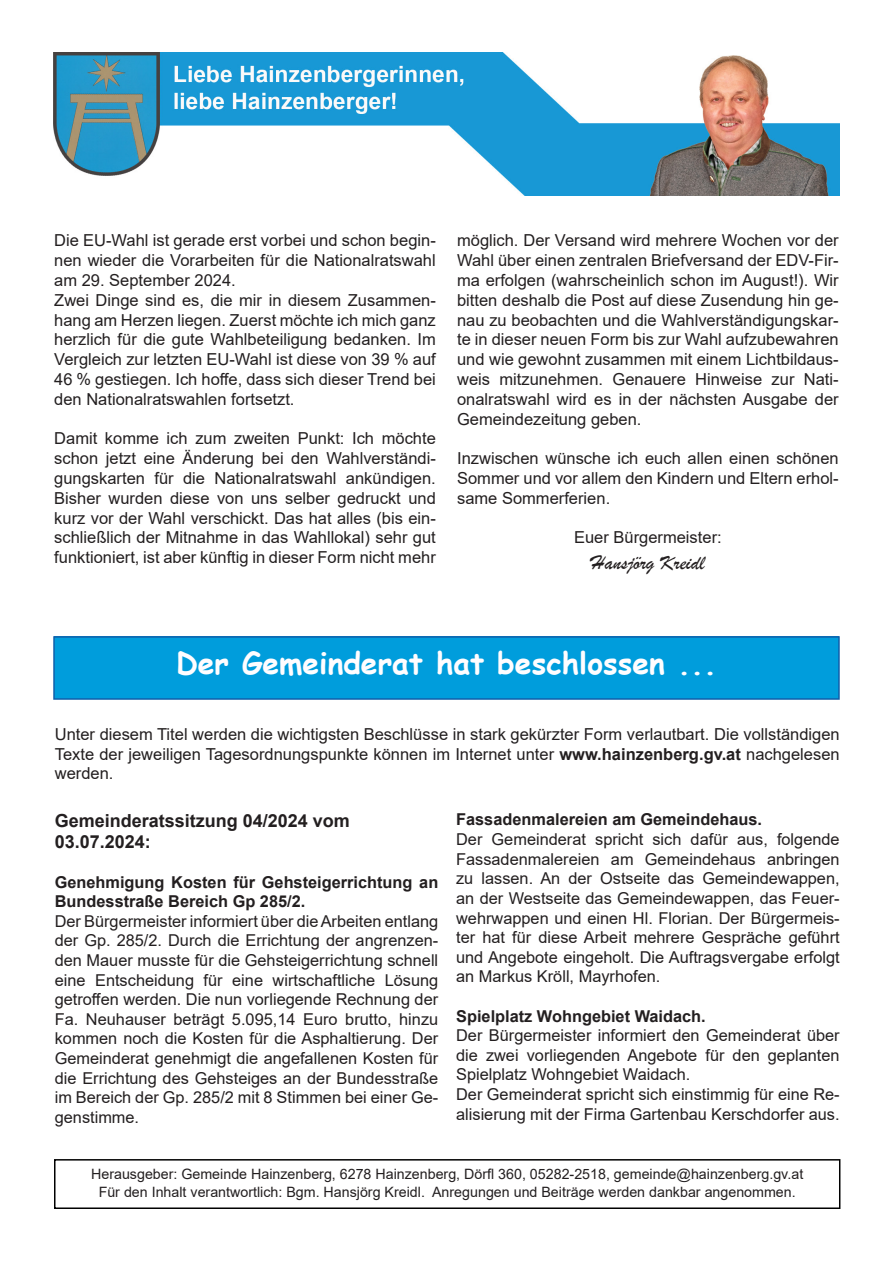
<style>
.page{position:relative;width:893px;height:1263px;background:#fff}
.page>*{position:absolute;margin:0;border:0;box-sizing:border-box;transform-origin:0 0}
.t1{font:700 30px "Comic Sans MS";color:#fffdff}
.t2{font:21px "Brush Script";color:#231f20}
.t3{font:700 18px/21.6px "Arial";color:#231f20}
.t4{font:16.5px/19.8px "Arial";color:#231f20;text-align:justify}
.t5{font:16.35px/19.6px "Arial";color:#231f20;text-align:justify}
.t6{font:700 16.35px/19.6px "Arial";color:#231f20}
.t7{font:14.25px "Arial";color:#231f20}
.s1{font-weight:700}
</style>
<div class="page">
<div style="left:54px;top:1159px;width:786px;height:50px;border:2px solid #000"></div>
<img style="left:53px;top:53px;width:787px;height:143px">
<div style="left:54px;top:637px;width:785px;height:62px;background:#009ddc"></div>
<div style="left:53px;top:636px;width:787px;height:64px;border:2px solid #105faa"></div>
<p class="t4" style="left:54px;top:230px;width:383px">Die EU-Wahl ist gerade erst vorbei und schon begin&shy;nen wieder die Vorarbeiten für die Nationalratswahl am 29. September 2024.</p>
<p class="t4" style="left:54px;top:290px;width:383px">Zwei Dinge sind es, die mir in diesem Zusammen&shy;hang am Herzen liegen. Zuerst möchte ich mich ganz herzlich für die gute Wahlbeteiligung bedanken. Im Vergleich zur letzten EU-Wahl ist diese von 39 % auf 46 % gestiegen. Ich hoffe, dass sich dieser Trend bei den Nationalratswahlen fortsetzt.</p>
<p class="t4" style="left:54px;top:428px;width:383px">Damit komme ich zum zweiten Punkt: Ich möchte schon jetzt eine Änderung bei den Wahlverständi&shy;gungskarten für die Nationalratswahl ankündigen.<br>Bisher wurden diese von uns selber gedruckt und kurz vor der Wahl verschickt. Das hat alles (bis ein&shy;schließlich der Mitnahme in das Wahllokal) sehr gut funktioniert, ist aber künftig in dieser Form nicht mehr</p>
<p class="t4" style="left:457px;top:230px;width:383px">möglich. Der Versand wird mehrere Wochen vor der Wahl über einen zentralen Briefversand der EDV-Fir&shy;ma erfolgen (wahrscheinlich schon im August!). Wir bitten deshalb die Post auf diese Zusendung hin ge&shy;nau zu beobachten und die Wahlverständigungskar&shy;te in dieser neuen Form bis zur Wahl aufzubewahren und wie gewohnt zusammen mit einem Lichtbildaus&shy;weis mitzunehmen. Genauere Hinweise zur Nati&shy;onalratswahl wird es in der nächsten Ausgabe der Gemeindezeitung geben.</p>
<p class="t4" style="left:457px;top:448px;width:383px">Inzwischen wünsche ich euch allen einen schönen Sommer und vor allem den Kindern und Eltern erhol&shy;same Sommerferien.</p>
<p class="t4" style="left:574px;top:527px;width:149px">Euer Bürgermeister:</p>
<p class="t2" style="left:591px;top:549px;width:115px">Hansjörg Kreidl</p>
<p class="t1" style="left:176px;top:641px;width:542px">Der Gemeinderat hat beschlossen ...</p>
<p class="t4" style="left:55px;top:724px;width:786px">Unter diesem Titel werden die wichtigsten Beschlüsse in stark gekürzter Form verlautbart. Die vollständigen Texte der jeweiligen Tagesordnungspunkte können im Internet unter <span class="s1">www.hainzenberg.gv.at</span> nachgelesen werden.</p>
<p class="t3" style="left:55px;top:810px;width:297px">Gemeinderatssitzung 04/2024 vom<br>03.07.2024:</p>
<p class="t6" style="left:55px;top:872px;width:385px">Genehmigung Kosten für Gehsteigerrichtung an<br>Bundesstraße Bereich Gp 285/2.</p>
<p class="t5" style="left:55px;top:911px;width:385px">Der Bürgermeister informiert über die Arbeiten entlang der Gp. 285/2. Durch die Errichtung der angrenzen&shy;den Mauer musste für die Gehsteigerrichtung schnell eine Entscheidung für eine wirtschaftliche Lösung getroffen werden. Die nun vorliegende Rechnung der Fa. Neuhauser beträgt 5.095,14 Euro brutto, hinzu kommen noch die Kosten für die Asphaltierung. Der Gemeinderat genehmigt die angefallenen Kosten für die Errichtung des Gehsteiges an der Bundesstraße im Bereich der Gp. 285/2 mit 8 Stimmen bei einer Ge&shy;genstimme.</p>
<p class="t6" style="left:456px;top:810px;width:307px">Fassadenmalereien am Gemeindehaus.</p>
<p class="t5" style="left:456px;top:829px;width:385px">Der Gemeinderat spricht sich dafür aus, folgende Fassadenmalereien am Gemeindehaus anbringen zu lassen. An der Ostseite das Gemeindewappen, an der Westseite das Gemeindewappen, das Feuer&shy;wehrwappen und einen Hl. Florian. Der Bürgermeis&shy;ter hat für diese Arbeit mehrere Gespräche geführt und Angebote eingeholt. Die Auftragsvergabe erfolgt an Markus Kröll, Mayrhofen.</p>
<p class="t6" style="left:456px;top:1006px;width:251px">Spielplatz Wohngebiet Waidach.</p>
<p class="t5" style="left:456px;top:1025px;width:385px">Der Bürgermeister informiert den Gemeinderat über die zwei vorliegenden Angebote für den geplanten Spielplatz Wohngebiet Waidach.</p>
<p class="t5" style="left:456px;top:1084px;width:385px">Der Gemeinderat spricht sich einstimmig für eine Re&shy;alisierung mit der Firma Gartenbau Kerschdorfer aus.</p>
<p class="t7" style="left:91px;top:1164px;width:714px">Herausgeber: Gemeinde Hainzenberg, 6278 Hainzenberg, Dörfl 360, 05282-2518, gemeinde@hainzenberg.gv.at</p>
<p class="t7" style="left:99px;top:1182px;width:699px">Für den Inhalt verantwortlich: Bgm. Hansjörg Kreidl. Anregungen und Beiträge werden dankbar angenommen.</p>
</div>
